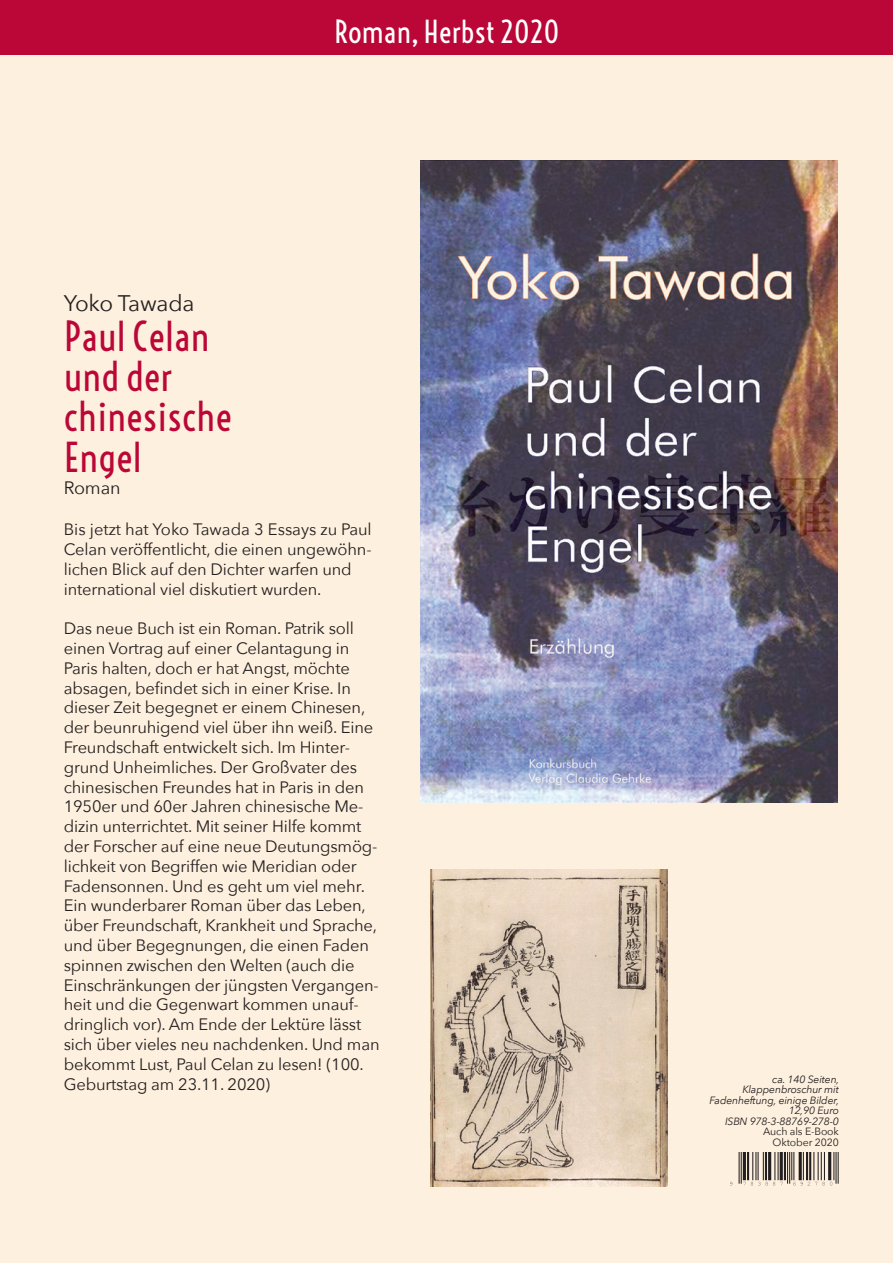
<style>
.page{position:relative;width:893px;height:1263px;background:#fff}
.page>*{position:absolute;margin:0;border:0;box-sizing:border-box;transform-origin:0 0}
.t1{font:39px/40.2px "Voltaire";color:#ba0737}
.t2{font:30px "Voltaire";color:#fff}
.t3{font:22.5px "Avenir Next";letter-spacing:-.01em;color:#231f20}
.t4{font:18px "Avenir Next";letter-spacing:-.01em;color:#231f20}
.t5{font:16.5px/19.8px "Avenir Next";letter-spacing:-.01em;color:#231f20}
.t6{font:italic 10.5px/10.5px "Avenir Next";letter-spacing:-.015em;color:#231f20;text-align:right}
.t7{font:10.5px/10.5px "Avenir Next";letter-spacing:-.01em;color:#231f20;text-align:right}
</style>
<div class="page">
<div style="left:0;top:4px;width:893px;height:1259px;background:#fef0de"></div>
<div style="left:0;top:0;width:893px;height:55px;background:#ba0737"></div>
<img style="left:421px;top:161px;width:417px;height:642px">
<img style="left:431px;top:870px;width:237px;height:316px">
<img style="left:730px;top:1153px;width:109px;height:33px">
<h3 class="t3" style="left:64px;top:284px;width:132px">Yoko Tawada</h3>
<h1 class="t1" style="left:64px;top:317px;width:170px">Paul Celan und der chinesische<br>Engel</h1>
<p class="t4" style="left:64px;top:473px;width:58px">Roman</p>
<h2 class="t2" style="left:334px;top:14px;width:227px">Roman, Herbst 2020</h2>
<p class="t5" style="left:64px;top:519px;width:309px">Bis jetzt hat Yoko Tawada 3 Essays zu Paul Celan veröffentlicht, die einen ungewöhn&shy;lichen Blick auf den Dichter warfen und international viel diskutiert wurden.</p>
<p class="t5" style="left:64px;top:618px;width:317px">Das neue Buch ist ein Roman. Patrik soll einen Vortrag auf einer Celantagung in Paris halten, doch er hat Angst, möchte absagen, befindet sich in einer Krise. In dieser Zeit begegnet er einem Chinesen, der beunruhigend viel über ihn weiß. Eine Freundschaft entwickelt sich. Im Hinter&shy;grund Unheimliches. Der Großvater des chinesischen Freundes hat in Paris in den 1950er und 60er Jahren chinesische Me&shy;dizin unterrichtet. Mit seiner Hilfe kommt der Forscher auf eine neue Deutungsmög&shy;lichkeit von Begriffen wie Meridian oder Fadensonnen. Und es geht um viel mehr.<br>Ein wunderbarer Roman über das Leben, über Freundschaft, Krankheit und Sprache, und über Begegnungen, die einen Faden spinnen zwischen den Welten (auch die Einschränkungen der jüngsten Vergangen&shy;heit und die Gegenwart kommen unauf&shy;dringlich vor). Am Ende der Lektüre lässt sich über vieles neu nachdenken. Und man bekommt Lust, Paul Celan zu lesen! (100.<br>Geburtstag am 23.11. 2020)</p>
<p class="t6" style="left:709px;top:1073px;width:131px">ca. 140 Seiten,<br>Klappenbroschur mit<br>Fadenheftung, einige Bilder,<br>12,90 Euro<br>ISBN 978-3-88769-278-0</p>
<p class="t7" style="left:763px;top:1126px;width:77px">Auch als E-Book<br>Oktober 2020</p>
</div>
